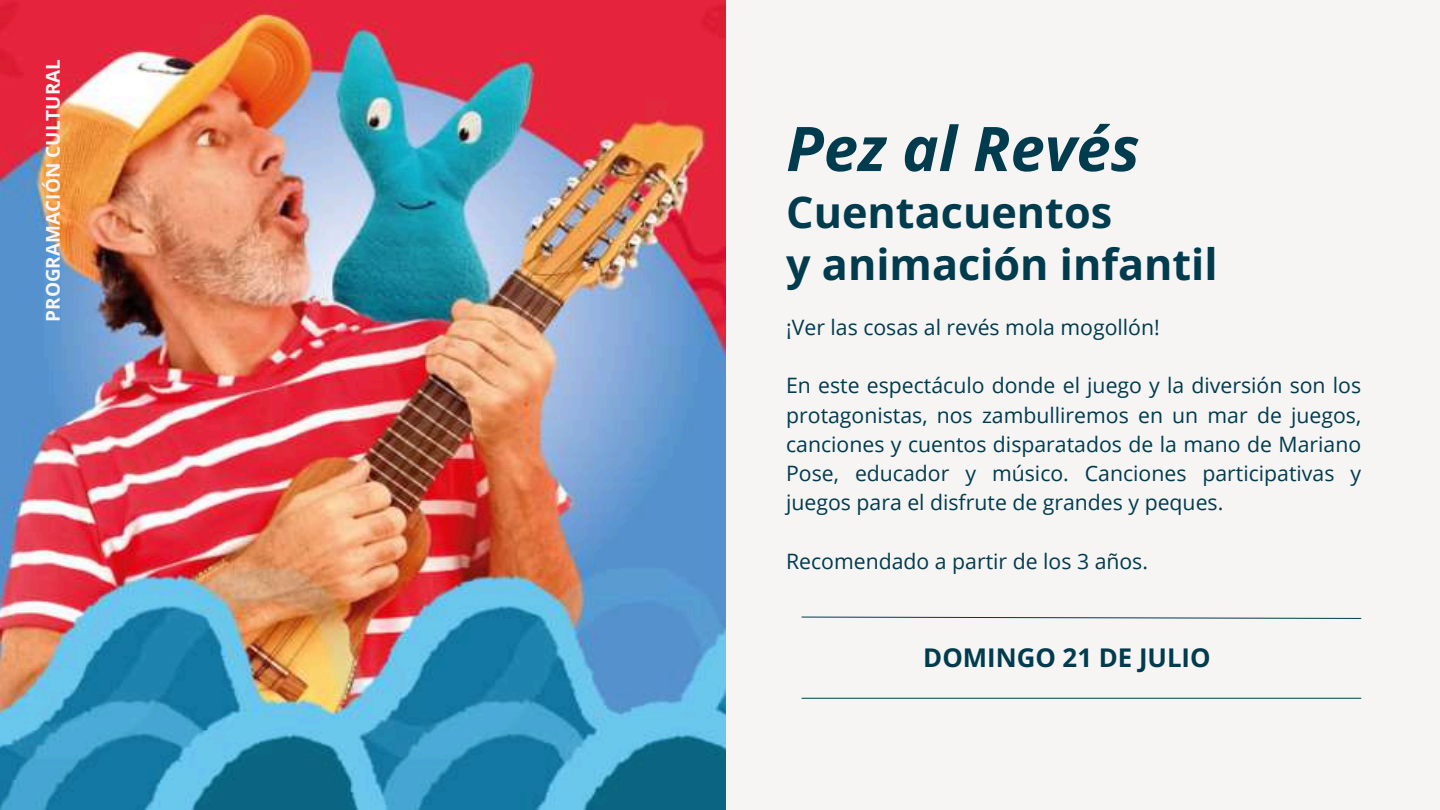
<style>
.page{position:relative;width:1440px;height:810px;background:#f6f5f3}
.page>*{position:absolute;margin:0;border:0;box-sizing:border-box;transform-origin:0 0}
.t1{font:italic 700 61.6px "Open Sans";color:#003b4e}
.t2{font:700 43.2px/51.8px "Open Sans";color:#003b4e}
.t3{font:700 25.8px "Open Sans";color:#003b4e}
.t4{font:21.2px/29.2px "Open Sans";color:#003b4e;text-align:justify}
.t5{font:700 19px "Open Sans";color:#f6f5f3}
</style>
<div class="page">
<img style="left:0;top:0;width:725px;height:810px">
<svg style="left:801px;top:616px;width:561px;height:3px"></svg>
<hr style="left:802px;top:698px;width:559px;height:1px;background:#003b4e">
<p class="t5" style="left:40px;top:322px;width:264px;rotate:-90deg">PROGRAMACIÓN CULTURAL</p>
<h1 class="t1" style="left:786px;top:105px;width:355px">Pez al Revés</h1>
<h2 class="t2" style="left:786px;top:185px;width:433px">Cuentacuentos<br>y animación infantil</h2>
<p class="t4" style="left:786px;top:312px;width:375px">¡Ver las cosas al revés mola mogollón!</p>
<p class="t4" style="left:786px;top:371px;width:577px">En este espectáculo donde el juego y la diversión son los protagonistas, nos zambulliremos en un mar de juegos, canciones y cuentos disparatados de la mano de Mariano Pose, educador y músico. Canciones participativas y juegos para el disfrute de grandes y peques.</p>
<p class="t4" style="left:786px;top:546px;width:363px">Recomendado a partir de los 3 años.</p>
<p class="t3" style="left:923px;top:640px;width:289px">DOMINGO 21 DE JULIO</p>
</div>
